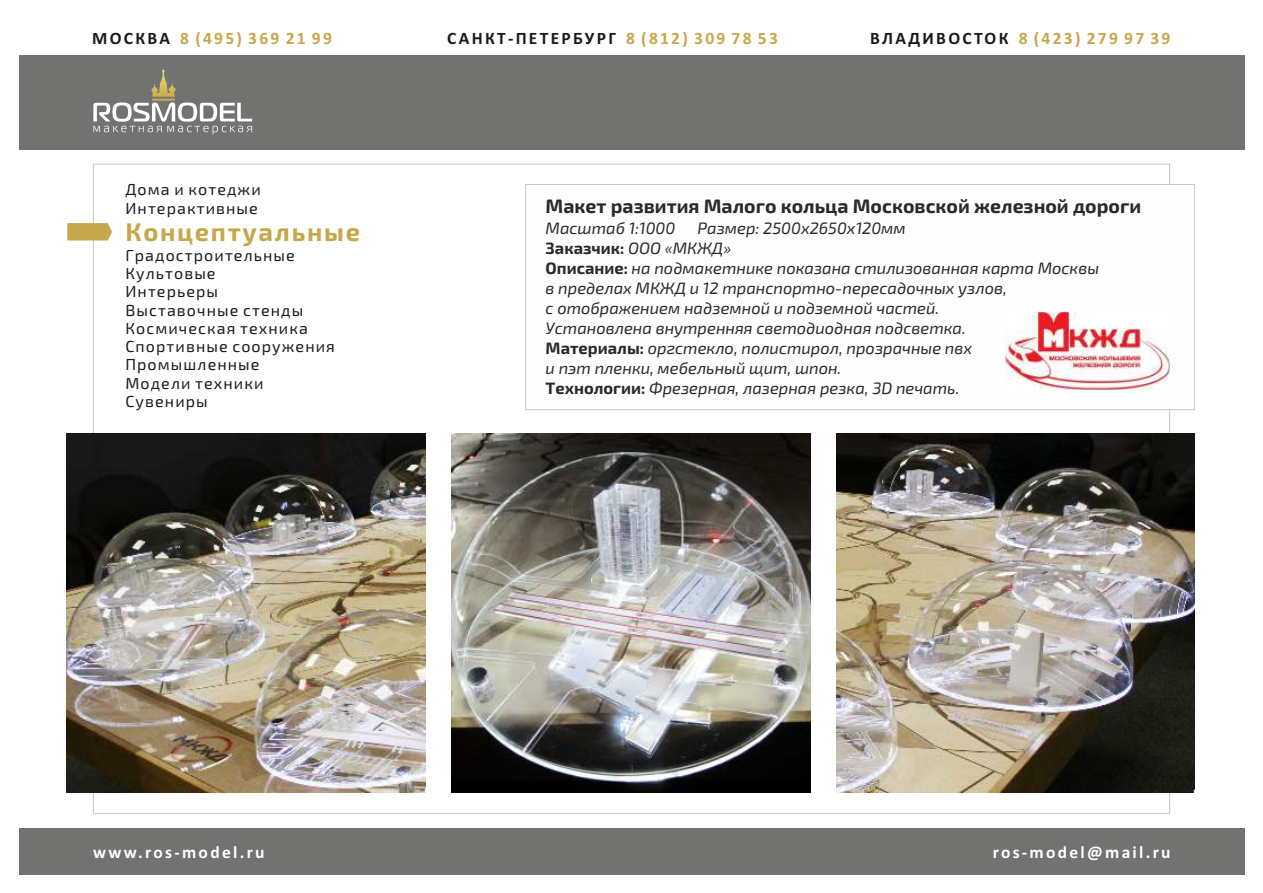
<style>
.page{position:relative;width:1263px;height:893px;background:#fff}
.page>*{position:absolute;margin:0;border:0;box-sizing:border-box;transform-origin:0 0}
.t1{font:700 25.5px "Exo 2.0";letter-spacing:.065em;color:#c7a74b}
.t2{font:700 19.5px "Exo 2.0";color:#2b2a29}
.t3{font:700 17.55px "Calibri";letter-spacing:.13em;color:#c7a74b}
.t4{font:700 17.55px "Calibri";letter-spacing:.13em;color:#fefefe}
.t5{font:700 17.55px "Calibri";letter-spacing:.13em;color:#1c1b17}
.t6{font:italic 16.5px/20.1px "Exo 2.0";color:#2b2a29}
.t7{font:16.05px/18.3px "Exo 2.0";letter-spacing:.07em;color:#1c1b17}
.s1{color:#1c1b17}
.s2{color:#c7a74b}
.s3{font-weight:700;font-style:normal}
</style>
<div class="page">
<svg style="left:525px;top:184px;width:670px;height:226px"></svg>
<img style="left:1005px;top:312px;width:165px;height:78px">
<div style="left:19px;top:56px;width:1225px;height:94px;background:#727271"></div>
<svg style="left:93px;top:69px;width:159px;height:66px"></svg>
<div style="left:19px;top:828px;width:1225px;height:46px;background:#727271"></div>
<img style="left:836px;top:433px;width:359px;height:359px">
<img style="left:451px;top:433px;width:359px;height:359px">
<img style="left:67px;top:433px;width:359px;height:359px">
<svg style="left:67px;top:223px;width:45px;height:17px"></svg>
<p class="t3" style="left:92px;top:30px;width:241px"><span class="s1">МОСКВА</span> 8 (495) 369 21 99</p>
<p class="t5" style="left:447px;top:30px;width:332px">САНКТ-ПЕТЕРБУРГ <span class="s2">8 (812) 309 78 53</span></p>
<p class="t3" style="left:870px;top:30px;width:302px"><span class="s1">ВЛАДИВОСТОК</span> 8 (423) 279 97 39</p>
<p class="t7" style="left:125px;top:182px;width:137px">Дома и котеджи<br>Интерактивные</p>
<h1 class="t1" style="left:125px;top:223px;width:236px">Концептуальные</h1>
<p class="t7" style="left:125px;top:248px;width:211px">Градостроительные<br>Культовые<br>Интерьеры<br>Выставочные стенды<br>Космическая техника<br>Спортивные сооружения<br>Промышленные<br>Модели техники<br>Сувениры</p>
<p class="t2" style="left:546px;top:200px;width:597px">Макет развития Малого кольца Московской железной дороги</p>
<p class="t6" style="left:546px;top:219px;width:131px">Масштаб 1:1000</p>
<p class="t6" style="left:546px;top:219px;width:555px;text-indent:152px">Размер: 2500х2650х120мм<br><span class="s3">Заказчик:</span> ООО «МКЖД»<br><span class="s3">Описание:</span> на подмакетнике показана стилизованная карта Москвы в пределах МКЖД и 12 транспортно-пересадочных узлов,<br>с отображением надземной и подземной частей.<br>Установлена внутренняя светодиодная подсветка.<br><span class="s3">Материалы:</span> оргстекло, полистирол, прозрачные пвх<br>и пэт пленки, мебельный щит, шпон.<br><span class="s3">Технологии:</span> Фрезерная, лазерная резка, 3D печать.</p>
<p class="t4" style="left:93px;top:845px;width:173px">www.ros-model.ru</p>
<p class="t4" style="left:993px;top:845px;width:179px">ros-model@mail.ru</p>
</div>
